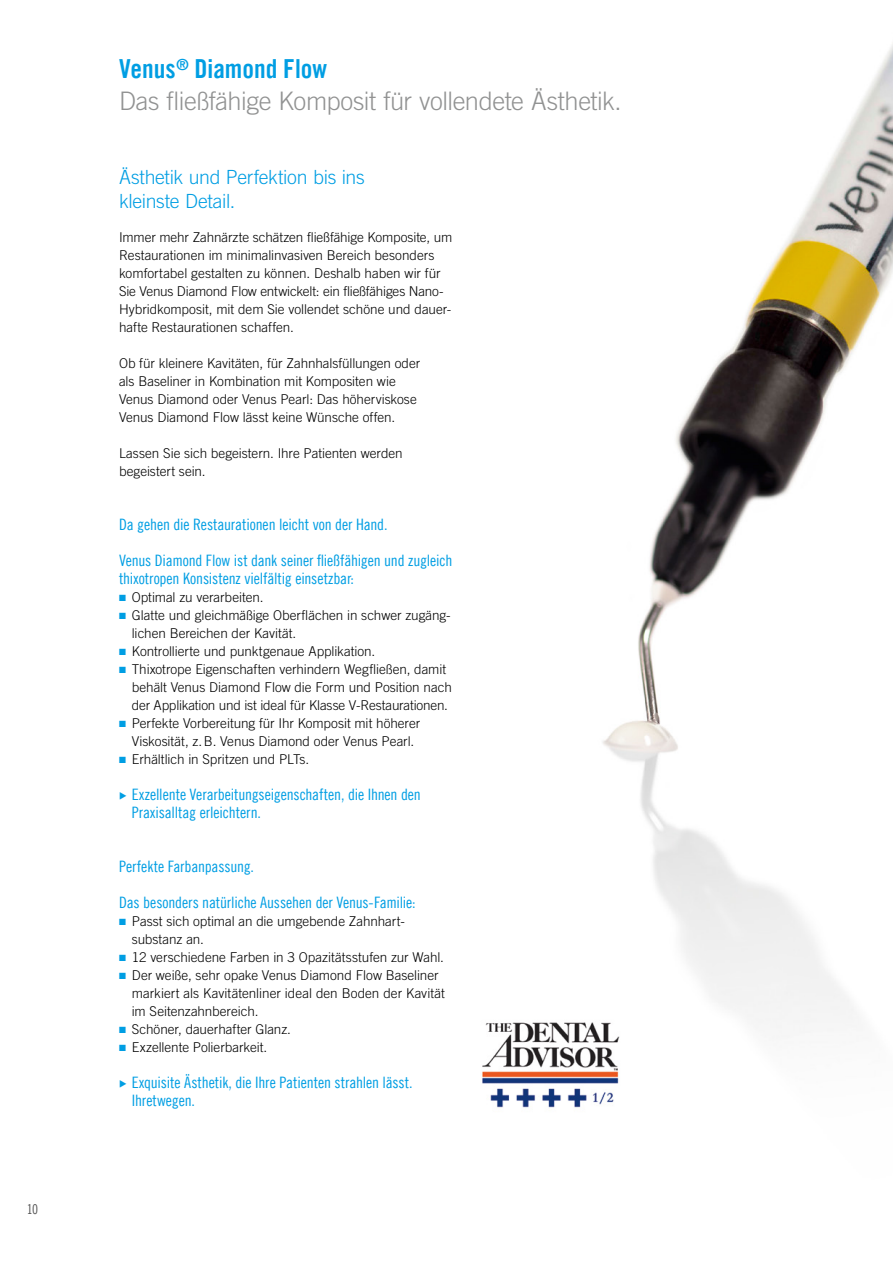
<style>
.page{position:relative;width:893px;height:1263px;background:#fff}
.page>*{position:absolute;margin:0;border:0;box-sizing:border-box;transform-origin:0 0}
.t1{font:26.25px "Trade Gothic LT Com Bd Cn 20";color:#009ee3}
.t2{font:300 25.5px "Trade Gothic LT Com";letter-spacing:-.015em;color:#919292}
.t3{font:300 19.5px/23.4px "Trade Gothic LT Com";letter-spacing:-.015em;color:#009ee3}
.t4{font:15.75px/18px "Trade Gothic LT Com Cn 18";letter-spacing:-.005em;color:#009ee3}
.t5{font:300 13.5px/18px "Trade Gothic LT Com";letter-spacing:-.005em;color:#000}
.t6{font:13.5px "Trade Gothic LT Com Cn 18";color:#565656}
.s1{color:#009ee3}
</style>
<div class="page">
<img style="left:602px;top:44px;width:291px;height:984px">
<img style="left:482px;top:1010px;width:145px;height:98px">
<p class="t6" style="left:27px;top:1201px;width:13px">10</p>
<h1 class="t1" style="left:119px;top:53px;width:210px">Venus<sup>®</sup> Diamond Flow</h1>
<h2 class="t2" style="left:119px;top:86px;width:504px">Das fließfähige Komposit für vollendete Ästhetik.</h2>
<h3 class="t3" style="left:119px;top:165px;width:247px">Ästhetik und Perfektion bis ins kleinste Detail.</h3>
<p class="t5" style="left:119px;top:228px;width:335px">Immer mehr Zahnärzte schätzen fließfähige Komposite, um Restaurationen im minimalinvasiven Bereich besonders komfortabel gestalten zu können. Deshalb haben wir für Sie Venus Diamond Flow entwickelt: ein fließfähiges Nano-Hybridkomposit, mit dem Sie vollendet schöne und dauer&shy;hafte Restaurationen schaffen.</p>
<p class="t5" style="left:119px;top:354px;width:303px">Ob für kleinere Kavitäten, für Zahnhalsfüllungen oder als Baseliner in Kombination mit Kompositen wie Venus Diamond oder Venus Pearl: Das höherviskose Venus Diamond Flow lässt keine Wünsche offen.</p>
<p class="t5" style="left:119px;top:444px;width:285px">Lassen Sie sich begeistern. Ihre Patienten werden begeistert sein.</p>
<p class="t4" style="left:119px;top:515px;width:270px">Da gehen die Restaurationen leicht von der Hand.</p>
<p class="t4" style="left:119px;top:551px;width:335px">Venus Diamond Flow ist dank seiner fließfähigen und zugleich thixotropen Konsistenz vielfältig einsetzbar:</p>
<p class="t5" style="left:119px;top:588px;width:146px"><span class="s1">■</span> Optimal zu verarbeiten.</p>
<p class="t5" style="left:132px;top:606px;width:320px;text-indent:-13px"><span class="s1">■</span> Glatte und gleichmäßige Oberflächen in schwer zugäng&shy;lichen Bereichen der Kavität.</p>
<p class="t5" style="left:119px;top:642px;width:258px"><span class="s1">■</span> Kontrollierte und punktgenaue Applikation.</p>
<p class="t5" style="left:132px;top:660px;width:322px;text-indent:-13px"><span class="s1">■</span> Thixotrope Eigenschaften verhindern Wegfließen, damit behält Venus Diamond Flow die Form und Position nach der Applikation und ist ideal für Klasse V-Restaurationen.</p>
<p class="t5" style="left:119px;top:714px;width:303px;text-align:center"><span class="s1">■</span> Perfekte Vorbereitung für Ihr Komposit mit höherer<br>Viskosität, z.B. Venus Diamond oder Venus Pearl.</p>
<p class="t5" style="left:119px;top:750px;width:192px"><span class="s1">■</span> Erhältlich in Spritzen und PLTs.</p>
<p class="t4" style="left:132px;top:785px;width:291px">Exzellente Verarbeitungseigenschaften, die Ihnen den<br>Praxisalltag erleichtern.</p>
<p class="t4" style="left:119px;top:857px;width:136px">Perfekte Farbanpassung.</p>
<p class="t4" style="left:119px;top:893px;width:298px">Das besonders natürliche Aussehen der Venus-Familie:</p>
<p class="t5" style="left:132px;top:912px;width:274px;text-indent:-13px"><span class="s1">■</span> Passt sich optimal an die umgebende Zahnhart&shy;substanz an.</p>
<p class="t5" style="left:119px;top:948px;width:326px"><span class="s1">■</span> 12 verschiedene Farben in 3 Opazitätsstufen zur Wahl.</p>
<p class="t5" style="left:132px;top:966px;width:315px;text-indent:-13px"><span class="s1">■</span> Der weiße, sehr opake Venus Diamond Flow Baseliner markiert als Kavitätenliner ideal den Boden der Kavität im Seitenzahnbereich.</p>
<p class="t5" style="left:119px;top:1020px;width:173px"><span class="s1">■</span> Schöner, dauerhafter Glanz.</p>
<p class="t5" style="left:119px;top:1038px;width:150px"><span class="s1">■</span> Exzellente Polierbarkeit.</p>
<p class="t4" style="left:132px;top:1073px;width:282px">Exquisite Ästhetik, die Ihre Patienten strahlen lässt.<br>Ihretwegen.</p>
</div>
